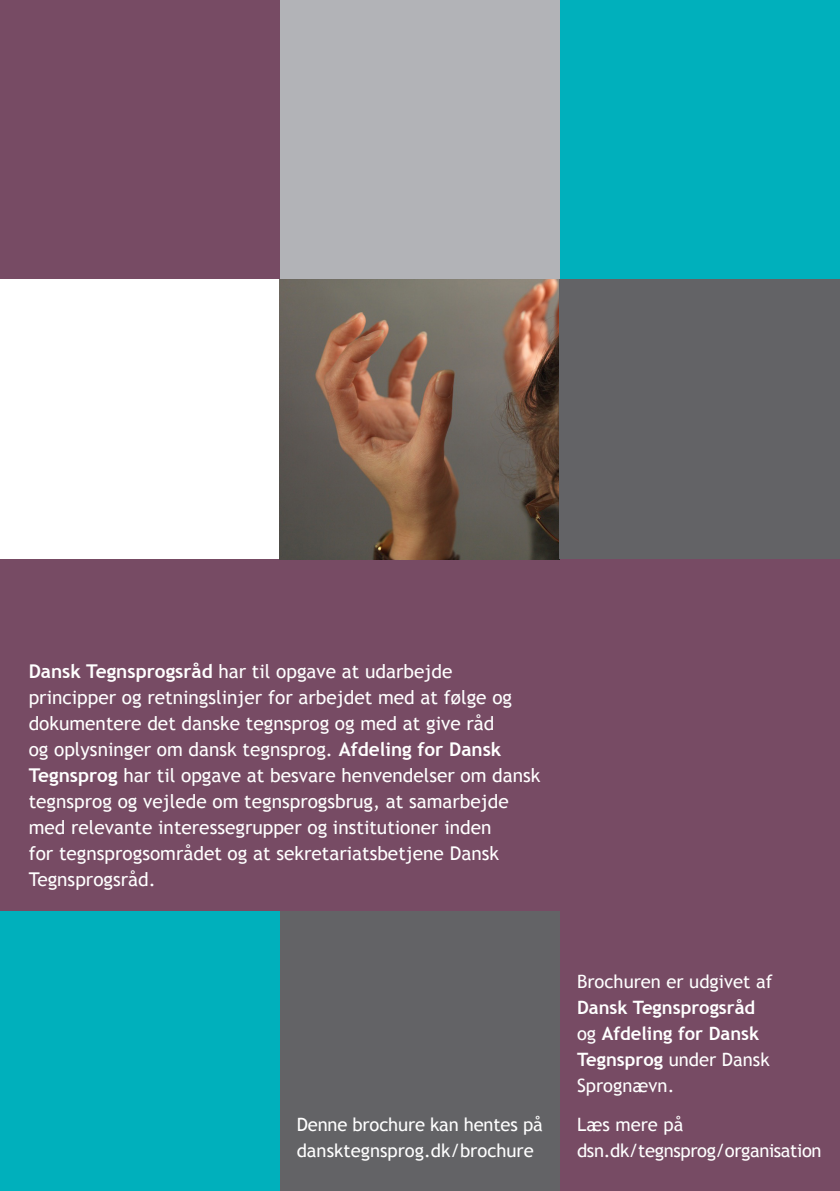
<style>
.page{position:relative;width:840px;height:1191px;background:#fff}
.page>*{position:absolute;margin:0;border:0;box-sizing:border-box;transform-origin:0 0}
.t1{font:19px/26px "Trebuchet MS";color:#fff}
.t2{font:18.4px/26px "Trebuchet MS";letter-spacing:-.01em;color:#fff}
.t3{font:700 18.4px/26px "Trebuchet MS";color:#fff}
.s1{font-weight:700}
.s2{font-weight:400}
</style>
<div class="page">
<div style="left:0;top:0;width:839px;height:1191px;background:#774b64"></div>
<div style="left:0;top:911px;width:280px;height:280px;background:#00b0bc"></div>
<div style="left:280px;top:911px;width:279px;height:280px;background:#636366"></div>
<div style="left:280px;top:0;width:279px;height:279px;background:#b2b3b7"></div>
<div style="left:0;top:279px;width:280px;height:280px;background:#fff"></div>
<img style="left:280px;top:279px;width:279px;height:280px">
<div style="left:559px;top:0;width:280px;height:279px;background:#00b0bc"></div>
<div style="left:559px;top:279px;width:280px;height:280px;background:#636366"></div>
<p class="t1" style="left:29px;top:658px;width:513px"><span class="s1">Dansk Tegnsprogsråd</span> har til opgave at udarbejde principper og retningslinjer for arbejdet med at følge og dokumentere det danske tegnsprog og med at give råd<br>og oplysninger om dansk tegnsprog. <span class="s1">Afdeling for Dansk Tegnsprog</span> har til opgave at besvare henvendelser om dansk tegnsprog og vejlede om tegnsprogsbrug, at samarbejde med relevante interessegrupper og institutioner inden<br>for tegnsprogsområdet og at sekretariatsbetjene Dansk Tegnsprogsråd.</p>
<p class="t2" style="left:296px;top:1111px;width:247px">Denne brochure kan hentes på dansktegnsprog.dk/brochure</p>
<p class="t3" style="left:576px;top:968px;width:197px"><span class="s2">Brochuren er udgivet af<br></span>Dansk Tegnsprogsråd <span class="s2">og</span> Afdeling for Dansk<br>Tegnsprog <span class="s2">under Dansk<br>Sprognævn.</span></p>
<p class="t2" style="left:576px;top:1111px;width:108px">Læs mere på</p>
<p class="t2" style="left:576px;top:1137px;width:246px">dsn.dk/tegnsprog/organisation</p>
</div>
